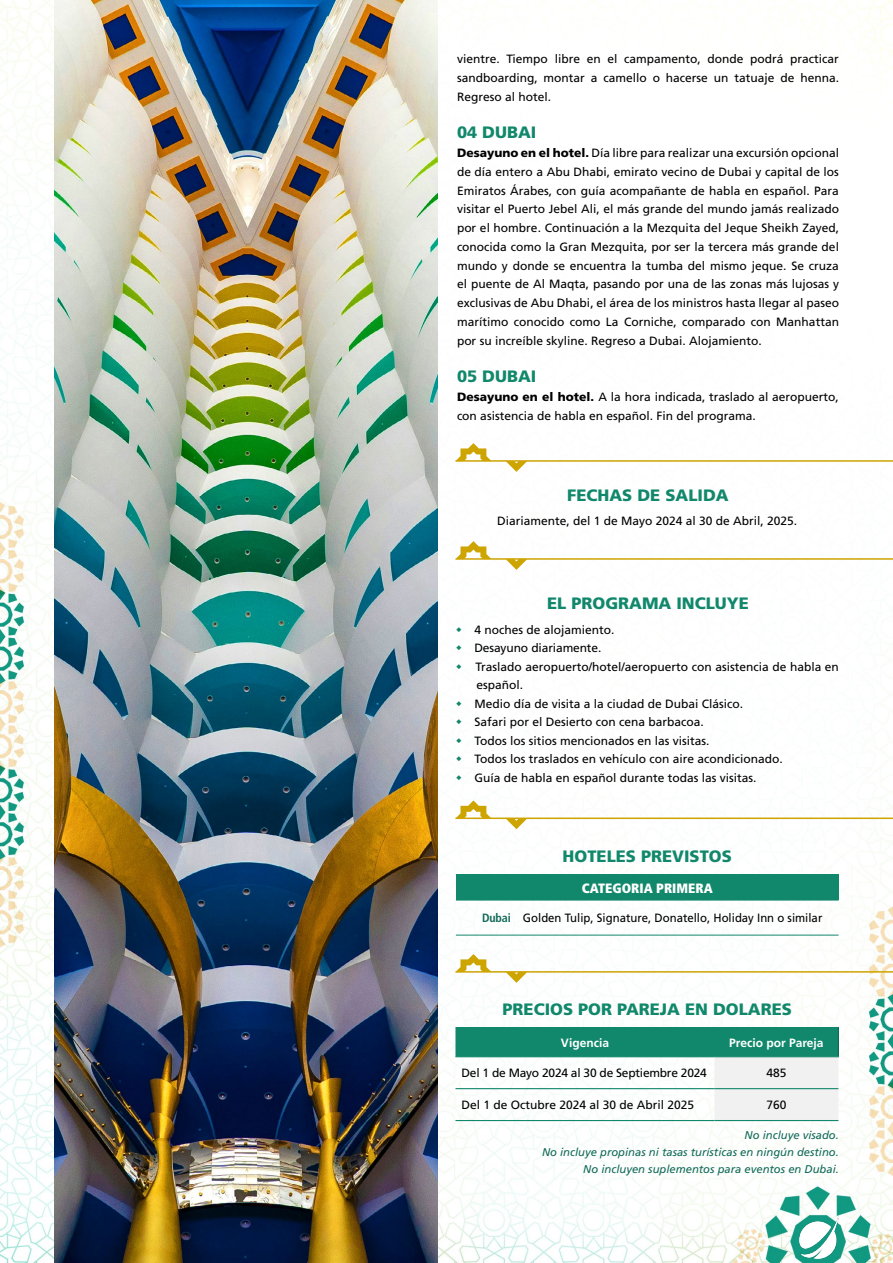
<style>
.page{position:relative;width:893px;height:1263px;background:#fff}
.page>*{position:absolute;margin:0;border:0;box-sizing:border-box;transform-origin:0 0}
.t1{font:900 16.5px "Frutiger";color:#11886b}
.t2{font:900 condensed 13.5px "Frutiger";color:#fff}
.t3{font:12px/18.8px "Frutiger";color:#000;text-align:justify}
.t4{font:12px "Frutiger";color:#000;scale:.95 1}
.t5{font:12px "Frutiger";letter-spacing:-.02em;color:#000}
.t6{font:700 12px "Frutiger";color:#fff}
.t7{font:italic 11.25px/17.4px "Frutiger";color:#116a58;text-align:right}
.s1{font-weight:900}
.s2{font-weight:700;font-stretch:condensed;color:#116a58}
</style>
<div class="page">
<img style="left:0;top:0;width:893px;height:1263px">
<img style="left:800px;top:1215px;width:39px;height:43px">
<div style="left:456px;top:874px;width:383px;height:26px;background:#11886b"></div>
<hr style="left:456px;top:935px;width:61px;height:1px;background:#11886b">
<hr style="left:517px;top:935px;width:322px;height:1px;background:#11886b">
<hr style="left:456px;top:900px;width:61px;height:1px;background:#11886b">
<hr style="left:517px;top:900px;width:322px;height:1px;background:#11886b">
<hr style="left:455px;top:1120px;width:259px;height:1px;background:#11886b">
<hr style="left:714px;top:1120px;width:124px;height:1px;background:#11886b">
<svg style="left:455px;top:1027px;width:384px;height:93px"></svg>
<hr style="left:455px;top:971px;width:438px;height:2px;background:#cda400">
<svg style="left:506px;top:972px;width:21px;height:11px"></svg>
<svg style="left:455px;top:954px;width:36px;height:18px"></svg>
<hr style="left:455px;top:558px;width:438px;height:2px;background:#cda400">
<svg style="left:506px;top:559px;width:21px;height:11px"></svg>
<svg style="left:455px;top:541px;width:36px;height:18px"></svg>
<hr style="left:455px;top:460px;width:438px;height:2px;background:#cda400">
<svg style="left:506px;top:461px;width:21px;height:11px"></svg>
<svg style="left:455px;top:443px;width:36px;height:18px"></svg>
<hr style="left:455px;top:817px;width:438px;height:2px;background:#cda400">
<svg style="left:506px;top:819px;width:21px;height:10px"></svg>
<svg style="left:455px;top:800px;width:36px;height:18px"></svg>
<img style="left:54px;top:0;width:383px;height:1263px">
<hr style="left:0;top:484px;width:1px;height:74px;background:#fff">
<svg style="left:456px;top:627px;width:5px;height:5px"></svg>
<svg style="left:456px;top:645px;width:5px;height:5px"></svg>
<svg style="left:456px;top:664px;width:5px;height:5px"></svg>
<svg style="left:456px;top:701px;width:5px;height:5px"></svg>
<svg style="left:456px;top:719px;width:5px;height:5px"></svg>
<svg style="left:456px;top:738px;width:5px;height:5px"></svg>
<svg style="left:456px;top:756px;width:5px;height:5px"></svg>
<svg style="left:456px;top:775px;width:5px;height:5px"></svg>
<p class="t3" style="left:457px;top:50px;width:383px">vientre. Tiempo libre en el campamento, donde podrá practicar sandboarding, montar a camello o hacerse un tatuaje de henna.<br>Regreso al hotel.</p>
<h1 class="t1" style="left:457px;top:123px;width:81px">04 DUBAI</h1>
<p class="t3" style="left:457px;top:143px;width:384px"><span class="s1">Desayuno en el hotel.</span> Día libre para realizar una excursión opcional de día entero a Abu Dhabi, emirato vecino de Dubai y capital de los Emiratos Árabes, con guía acompañante de habla en español. Para visitar el Puerto Jebel Ali, el más grande del mundo jamás realizado por el hombre. Continuación a la Mezquita del Jeque Sheikh Zayed, conocida como la Gran Mezquita, por ser la tercera más grande del mundo y donde se encuentra la tumba del mismo jeque. Se cruza el puente de Al Maqta, pasando por una de las zonas más lujosas y exclusivas de Abu Dhabi, el área de los ministros hasta llegar al paseo marítimo conocido como La Corniche, comparado con Manhattan por su increíble skyline. Regreso a Dubai. Alojamiento.</p>
<h1 class="t1" style="left:457px;top:366px;width:81px">05 DUBAI</h1>
<p class="t3" style="left:457px;top:387px;width:383px"><span class="s1">Desayuno en el hotel.</span> A la hora indicada, traslado al aeropuerto, con asistencia de habla en español. Fin del programa.</p>
<h1 class="t1" style="left:567px;top:485px;width:163px">FECHAS DE SALIDA</h1>
<p class="t3" style="left:497px;top:512px;width:302px">Diariamente, del 1 de Mayo 2024 al 30 de Abril, 2025.</p>
<h1 class="t1" style="left:547px;top:594px;width:203px">EL PROGRAMA INCLUYE</h1>
<p class="t3" style="left:474px;top:620px;width:366px;text-align:left">4 noches de alojamiento.<br>Desayuno diariamente.<br>Traslado aeropuerto/hotel/aeropuerto con asistencia de habla en español.<br>Medio día de visita a la ciudad de Dubai Clásico.<br>Safari por el Desierto con cena barbacoa.<br>Todos los sitios mencionados en las visitas.<br>Todos los traslados en vehículo con aire acondicionado.<br>Guía de habla en español durante todas las visitas.</p>
<h1 class="t1" style="left:563px;top:846px;width:171px">HOTELES PREVISTOS</h1>
<p class="t2" style="left:582px;top:880px;width:132px">CATEGORIA PRIMERA</p>
<p class="t4" style="left:482px;top:911px;width:360px"><span class="s2">Dubai</span> Golden Tulip, Signature, Donatello, Holiday Inn o similar</p>
<h1 class="t1" style="left:502px;top:999px;width:291px">PRECIOS POR PAREJA EN DOLARES</h1>
<p class="t6" style="left:561px;top:1035px;width:50px">Vigencia</p>
<p class="t6" style="left:729px;top:1035px;width:96px">Precio por Pareja</p>
<p class="t5" style="left:461px;top:1066px;width:247px">Del 1 de Mayo 2024 al 30 de Septiembre 2024</p>
<p class="t3" style="left:766px;top:1064px;width:22px">485</p>
<p class="t3" style="left:461px;top:1095px;width:234px">Del 1 de Octubre 2024 al 30 de Abril 2025</p>
<p class="t3" style="left:766px;top:1095px;width:22px">760</p>
<p class="t7" style="left:542px;top:1126px;width:298px">No incluye visado.<br>No incluye propinas ni tasas turísticas en ningún destino.<br>No incluyen suplementos para eventos en Dubai.</p>
</div>
